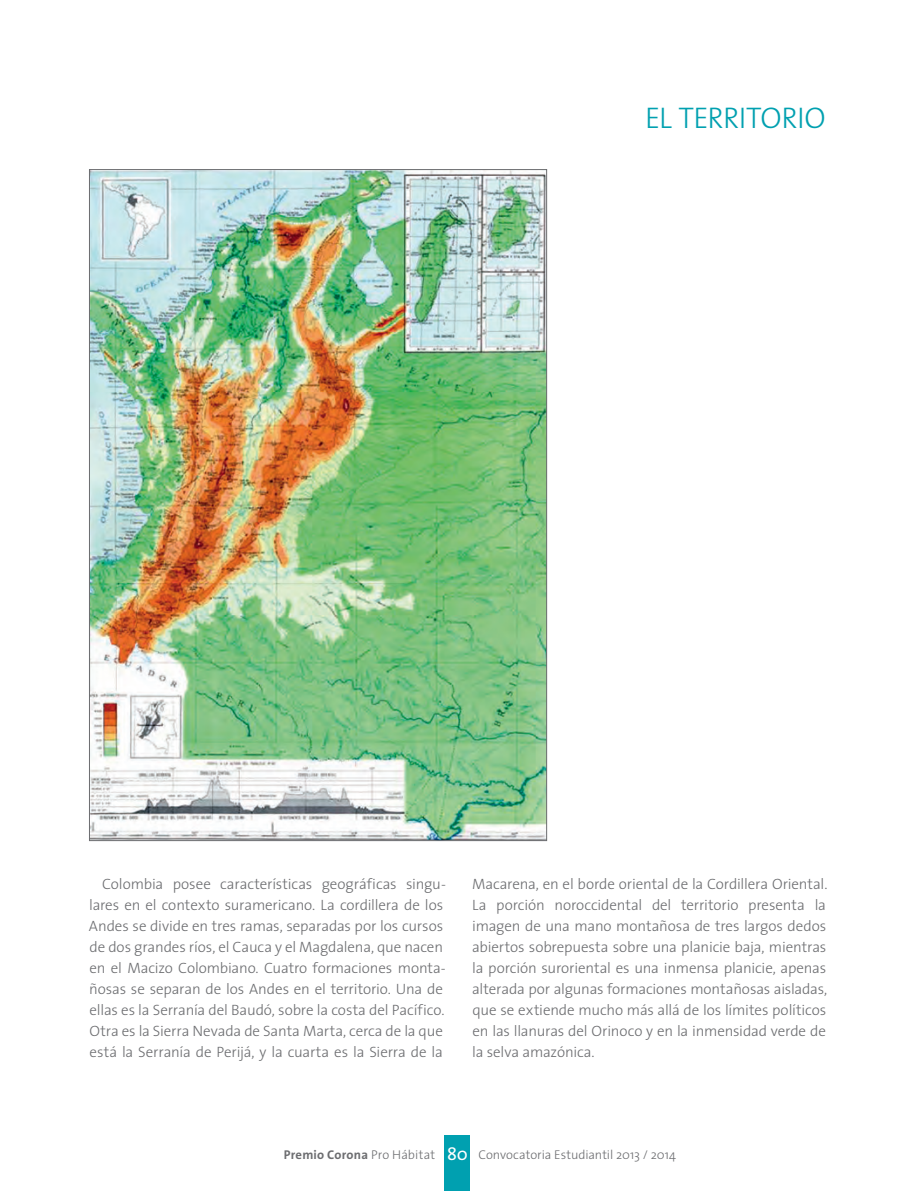
<style>
.page{position:relative;width:915px;height:1191px;background:#fff}
.page>*{position:absolute;margin:0;border:0;box-sizing:border-box;transform-origin:0 0}
.titulo_01{font:300 30px "The Sans";letter-spacing:-.02em;color:#00a0b0}
._03cuerpo{font:300 15px/21px "The Sans";letter-spacing:-.005em;color:#6c6d70}
.t1{font:300 12.75px "The Sans";color:#6c6d70}
.s1{font-weight:700}
.s2{font-weight:400;font-size:18px;color:#fff}
</style>
<div class="page">
<div style="left:444px;top:1135px;width:26px;height:56px;background:#00a0b0"></div>
<img style="left:91px;top:171px;width:453px;height:668px">
<p class="titulo_01" style="left:644px;top:93px;width:182px">EL TERRITORIO</p>
<p class="_03cuerpo" style="left:89px;top:873px;width:358px;text-indent:13px">Colombia posee características geográficas singu&shy;lares en el contexto suramericano. La cordillera de los Andes se divide en tres ramas, separadas por los cursos de dos grandes ríos, el Cauca y el Magdalena, que nacen en el Macizo Colombiano. Cuatro formaciones monta&shy;ñosas se separan de los Andes en el territorio. Una de ellas es la Serranía del Baudó, sobre la costa del Pacífico.<br>Otra es la Sierra Nevada de Santa Marta, cerca de la que está la Serranía de Perijá, y la cuarta es la Sierra de la</p>
<p class="_03cuerpo" style="left:472px;top:873px;width:357px;text-align:justify">Macarena, en el borde oriental de la Cordillera Oriental.<br>La porción noroccidental del territorio presenta la imagen de una mano montañosa de tres largos dedos abiertos sobrepuesta sobre una planicie baja, mientras la porción suroriental es una inmensa planicie, apenas alterada por algunas formaciones montañosas aisladas, que se extiende mucho más allá de los límites políticos en las llanuras del Orinoco y en la inmensidad verde de la selva amazónica.</p>
<p class="t1" style="left:284px;top:1143px;width:393px"><span class="s1">Premio Corona</span> Pro Hábitat <span class="s2">80</span> Convocatoria Estudiantil 2013 / 2014</p>
</div>
